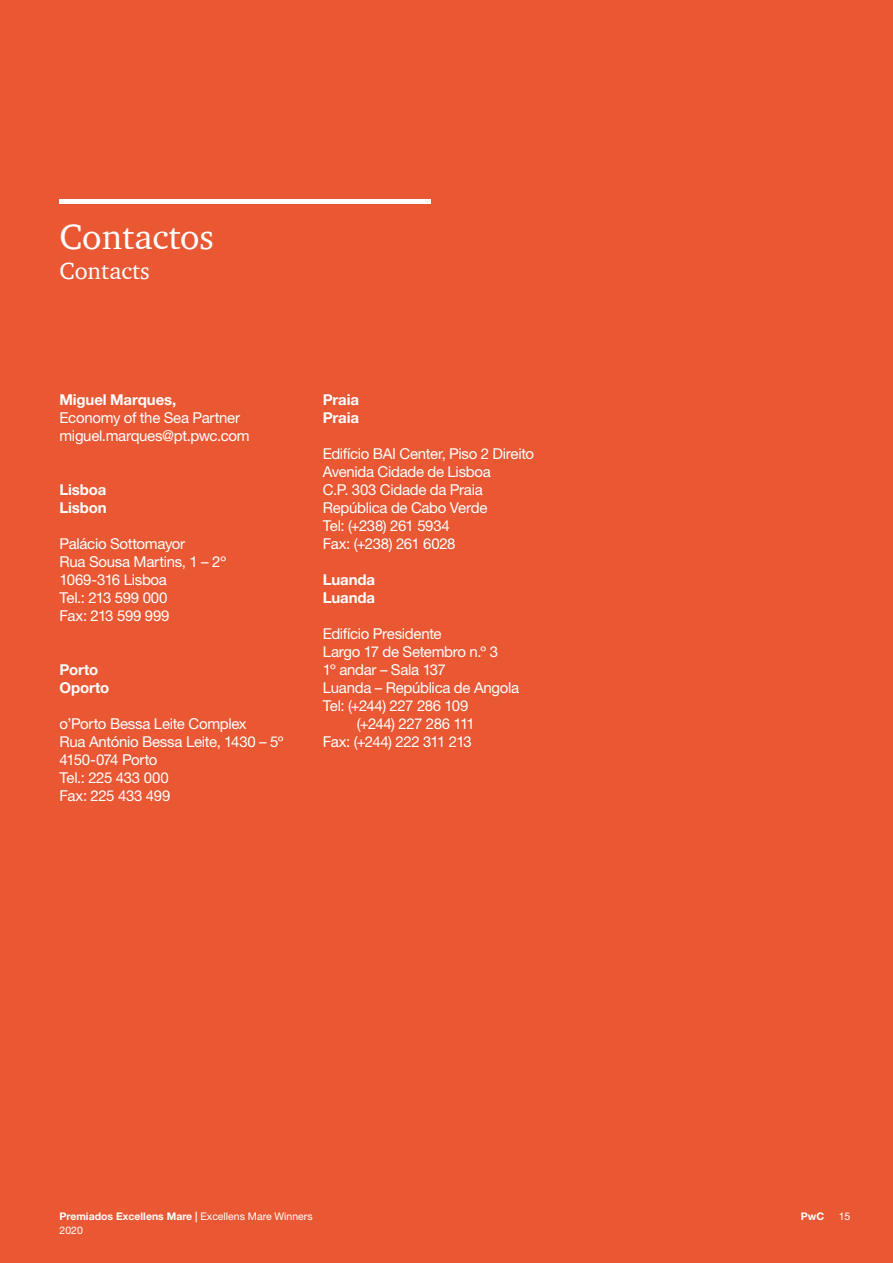
<style>
.page{position:relative;width:893px;height:1263px;background:#ea5733}
.page>*{position:absolute;margin:0;border:0;box-sizing:border-box;transform-origin:0 0}
.t1{font:36px "ITC Charter Com";color:#fff}
.t2{font:24px "ITC Charter Com";color:#fff}
.t3{font:15px/18px "Helvetica Neue LT Std";letter-spacing:-.02em;color:#fff}
.t4{font:700 15px/18px "Helvetica Neue LT Std";letter-spacing:-.01em;color:#fff}
.t5{font:15px "Helvetica Neue LT Std";letter-spacing:-.05em;color:#fff}
.t6{font:15px "Helvetica Neue LT Std";letter-spacing:-.045em;color:#fff}
.t7{font:10.5px/13.5px "Helvetica Neue LT Std";color:#fff}
.t8{font:700 10.5px "Helvetica Neue LT Std";color:#fff}
.s1{font-weight:700}
</style>
<div class="page">
<hr style="left:60px;top:200px;width:371px;height:4px;background:#fff">
<h1 class="t1" style="left:60px;top:215px;width:156px">Contactos</h1>
<h2 class="t2" style="left:60px;top:256px;width:92px">Contacts</h2>
<p class="t4" style="left:60px;top:390px;width:118px">Miguel Marques,</p>
<p class="t3" style="left:60px;top:408px;width:192px">Economy of the Sea Partner miguel.marques@pt.pwc.com</p>
<p class="t4" style="left:60px;top:480px;width:49px">Lisboa<br>Lisbon</p>
<p class="t3" style="left:60px;top:534px;width:168px">Palácio Sottomayor<br>Rua Sousa Martins, 1 – 2º<br>1069-316 Lisboa<br>Tel.: 213 599 000<br>Fax: 213 599 999</p>
<p class="t4" style="left:60px;top:660px;width:51px">Porto<br>Oporto</p>
<p class="t3" style="left:60px;top:714px;width:226px">o’Porto Bessa Leite Complex<br>Rua António Bessa Leite, 1430 – 5º<br>4150-074 Porto<br>Tel.: 225 433 000<br>Fax: 225 433 499</p>
<p class="t4" style="left:323px;top:390px;width:38px">Praia<br>Praia</p>
<p class="t3" style="left:323px;top:444px;width:213px">Edifício BAI Center, Piso 2 Direito<br>Avenida Cidade de Lisboa<br>C.P. 303 Cidade da Praia<br>República de Cabo Verde<br>Tel: (+238) 261 5934<br>Fax: (+238) 261 6028</p>
<p class="t4" style="left:323px;top:570px;width:54px">Luanda<br>Luanda</p>
<p class="t3" style="left:323px;top:624px;width:120px">Edifício Presidente</p>
<p class="t3" style="left:323px;top:642px;width:177px">Largo 17 de Setembro n.º 3</p>
<p class="t3" style="left:323px;top:660px;width:125px">1º andar – Sala 137</p>
<p class="t3" style="left:323px;top:678px;width:198px">Luanda – República de Angola</p>
<p class="t3" style="left:323px;top:696px;width:147px">Tel: (+244) 227 286 109</p>
<p class="t6" style="left:357px;top:714px;width:120px">(+244) 227 286 111</p>
<p class="t5" style="left:323px;top:732px;width:151px">Fax: (+244) 222 311 213</p>
<p class="t7" style="left:60px;top:1210px;width:255px"><span class="s1">Premiados Excellens Mare |</span> Excellens Mare Winners<br>2020</p>
<p class="t8" style="left:801px;top:1210px;width:25px">PwC</p>
<p class="t7" style="left:839px;top:1210px;width:13px">15</p>
</div>
